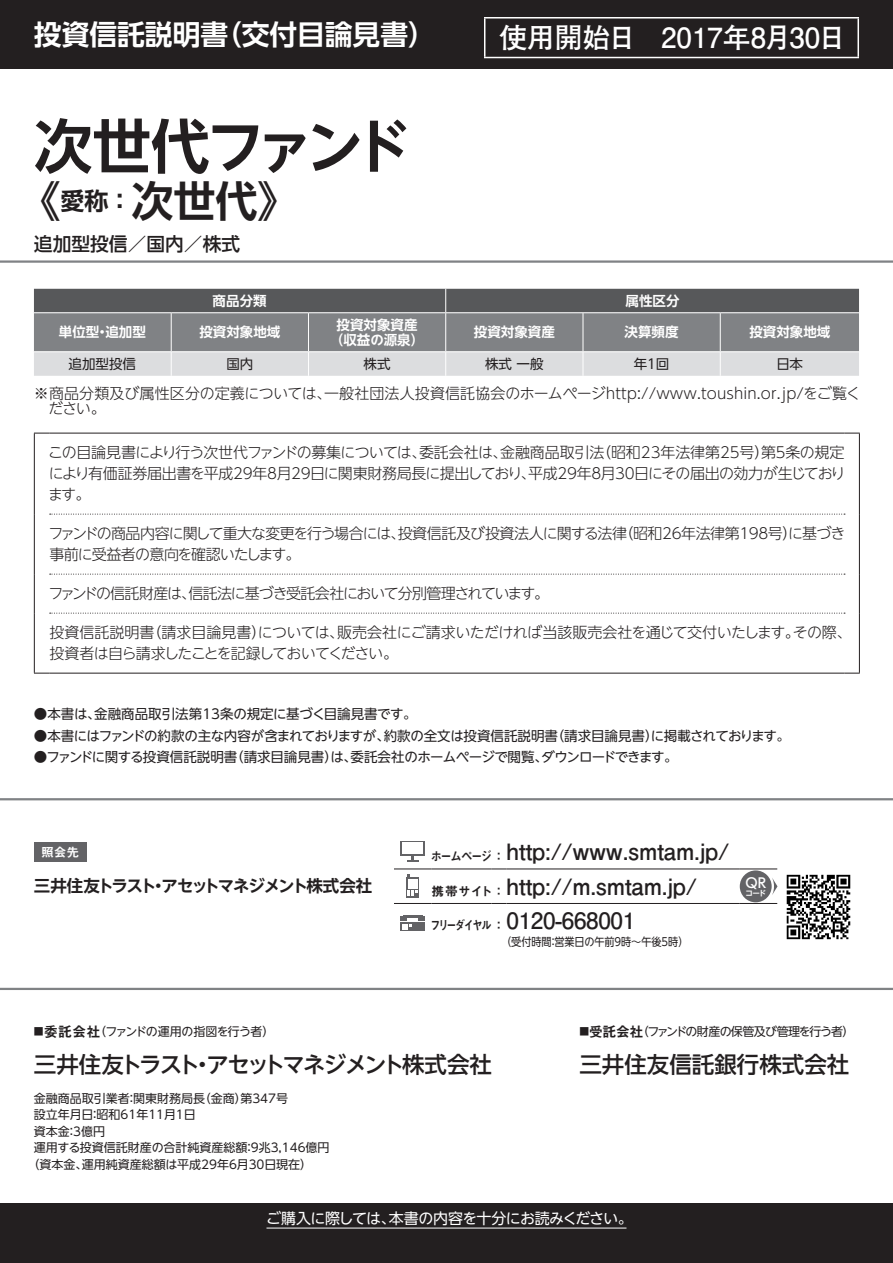
<style>
.page{position:relative;width:893px;height:1263px;background:#fff}
.page>*{position:absolute;margin:0;border:0;box-sizing:border-box;transform-origin:0 0}
.t1{font:700 58.5px "UD Shin Go NT Pro De";letter-spacing:-.105em;color:#231f20}
.t2{font:700 42px "UD Shin Go NT Pro De";color:#231f20}
.t3{font:700 27.75px "Futo Go B101 Pr 5";color:#fff}
.t4{font:700 27.75px "UD Shin Go NT Pro De";color:#fff}
.t5{font:700 22.5px/34.5px "Futo Go B101 Pr 5";letter-spacing:-.015em;color:#231f20}
.t6{font:500 22.5px "UD Shin Go NT Pro";letter-spacing:-.08em;color:#231f20}
.t7{font:500 22.5px "UD Shin Go NT Pro";color:#231f20}
.t8{font:500 18.75px "UD Shin Go NT Pro";color:#231f20}
.t9{font:700 16.5px "UD Shin Go NT Pro De";letter-spacing:-.075em;color:#231f20}
.t10{font:300 15px/21px "UD Shin Go NT Pro";letter-spacing:-.04em;color:#231f20}
.t11{font:300 15px/15px "UD Shin Go NT Pro";letter-spacing:.01em;color:#231f20}
.t12{font:300 15px "UD Shin Go NT Pro";letter-spacing:-.08em;color:#231f20}
.t13{font:15px "UD Shin Go NT Pro";letter-spacing:-.035em;color:#fff}
.t14{font:13.5px "UD Shin Go NT Pro";letter-spacing:-.015em;color:#231f20}
.t15{font:13.5px "UD Shin Go NT Pro";letter-spacing:-.035em;color:#231f20}
.t16{font:700 13.5px/15px "UD Shin Go NT Pro De";color:#fff;text-align:center}
.t17{font:500 13.5px "UD Shin Go NT Pro";color:#fff}
.t18{font:12.75px "Midashi Go Pr 5 MB31";color:#fff}
.t19{font:12px "UD Shin Go NT Pro";color:#231f20}
.t20{font:12px "UD Shin Go NT Pro";letter-spacing:-.065em;color:#231f20}
.t21{font:12px "UD Shin Go NT Pro";letter-spacing:-.06em;color:#231f20}
.t22{font:11.25px "UD Shin Go NT Pro";color:#231f20;scale:.9 1}
.t23{font:700 7.5px "UD Shin Go NT Pro De";color:#fff}
.s1{font-family:"Midashi Go Pr 5 MB31";font-weight:400;font-size:12.75px}
.s2{font-size:9.75px}
.s3{font-family:"Midashi Go Pr 5 MB31";font-size:14.25px}
</style>
<div class="page">
<div style="left:0;top:0;width:893px;height:69px;background:#231f20"></div>
<div style="left:0;top:1204px;width:893px;height:59px;background:#231f20"></div>
<hr style="left:0;top:260px;width:893px;height:3px;background:#808285">
<hr style="left:0;top:798px;width:893px;height:2px;background:#808285">
<svg style="left:50px;top:514px;width:795px;height:1px"></svg>
<svg style="left:50px;top:574px;width:795px;height:1px"></svg>
<svg style="left:50px;top:613px;width:795px;height:1px"></svg>
<svg style="left:35px;top:433px;width:14px;height:1px"></svg>
<hr style="left:34px;top:433px;width:1px;height:81px;background:#231f20">
<hr style="left:49px;top:433px;width:795px;height:1px;background:#231f20">
<svg style="left:844px;top:433px;width:15px;height:1px"></svg>
<hr style="left:859px;top:433px;width:1px;height:81px;background:#231f20">
<hr style="left:34px;top:514px;width:1px;height:60px;background:#231f20">
<hr style="left:859px;top:514px;width:1px;height:60px;background:#231f20">
<hr style="left:34px;top:574px;width:1px;height:39px;background:#231f20">
<hr style="left:859px;top:574px;width:1px;height:39px;background:#231f20">
<hr style="left:34px;top:613px;width:1px;height:60px;background:#231f20">
<hr style="left:859px;top:613px;width:1px;height:60px;background:#231f20">
<svg style="left:34px;top:673px;width:15px;height:1px"></svg>
<hr style="left:49px;top:673px;width:795px;height:1px;background:#231f20">
<svg style="left:844px;top:673px;width:16px;height:1px"></svg>
<svg style="left:34px;top:289px;width:825px;height:87px;background:#919395"></svg>
<hr style="left:266px;top:1228px;width:360px;height:1px;background:#fff">
<hr style="left:394px;top:868px;width:37px;height:1px;background:#231f20">
<hr style="left:431px;top:868px;width:60px;height:1px;background:#231f20">
<svg style="left:491px;top:868px;width:15px;height:1px"></svg>
<hr style="left:506px;top:868px;width:234px;height:1px;background:#231f20">
<hr style="left:740px;top:868px;width:37px;height:1px;background:#231f20">
<hr style="left:394px;top:903px;width:37px;height:1px;background:#231f20">
<hr style="left:431px;top:903px;width:60px;height:1px;background:#231f20">
<svg style="left:491px;top:903px;width:15px;height:1px"></svg>
<hr style="left:506px;top:903px;width:234px;height:1px;background:#231f20">
<hr style="left:740px;top:903px;width:37px;height:1px;background:#231f20">
<div style="left:34px;top:842px;width:52px;height:19px;background:#636366"></div>
<div style="left:401px;top:841px;width:24px;height:15px;background:#636366"></div>
<svg style="left:407px;top:856px;width:11px;height:5px"></svg>
<div style="left:402px;top:842px;width:21px;height:12px;background:#fff"></div>
<svg style="left:406px;top:877px;width:13px;height:21px"></svg>
<div style="left:408px;top:879px;width:10px;height:9px;background:#fff"></div>
<svg style="left:408px;top:890px;width:10px;height:6px"></svg>
<div style="left:401px;top:922px;width:24px;height:9px;background:#636366"></div>
<hr style="left:403px;top:915px;width:19px;height:3px;background:#636366">
<svg style="left:418px;top:915px;width:7px;height:5px"></svg>
<svg style="left:401px;top:916px;width:10px;height:14px"></svg>
<div style="left:740px;top:870px;width:32px;height:32px;background:#636366;border-radius:50%"></div>
<svg style="left:772px;top:878px;width:5px;height:17px"></svg>
<img style="left:786px;top:874px;width:65px;height:66px">
<hr style="left:0;top:988px;width:893px;height:2px;background:#808285">
<hr style="left:484px;top:17px;width:375px;height:2px;background:#fff">
<hr style="left:484px;top:19px;width:1px;height:38px;background:#fff">
<hr style="left:857px;top:19px;width:2px;height:38px;background:#fff">
<hr style="left:484px;top:57px;width:375px;height:1px;background:#fff">
<h3 class="t4" style="left:34px;top:12px;width:403px">投資信託説明書（交付目論見書）</h3>
<h3 class="t3" style="left:500px;top:15px;width:348px">使用開始日　2017年8月30日</h3>
<h1 class="t1" style="left:34px;top:99px;width:379px">次世代ファンド</h1>
<h2 class="t2" style="left:19px;top:167px;width:282px">《<sup>愛称</sup> <sup>：</sup>次世代》</h2>
<p class="t8" style="left:34px;top:229px;width:208px">追加型投信／国内／株式</p>
<p class="t16" style="left:213px;top:293px;width:55px">商品分類</p>
<p class="t16" style="left:626px;top:293px;width:55px">属性区分</p>
<p class="t16" style="left:59px;top:324px;width:88px">単位型・追加型</p>
<p class="t16" style="left:199px;top:324px;width:82px">投資対象地域</p>
<p class="t16" style="left:330px;top:317px;width:96px">投資対象資産（収益の源泉）</p>
<p class="t16" style="left:474px;top:324px;width:82px">投資対象資産</p>
<p class="t16" style="left:625px;top:324px;width:55px">決算頻度</p>
<p class="t16" style="left:749px;top:324px;width:82px">投資対象地域</p>
<p class="t14" style="left:69px;top:353px;width:69px">追加型投信</p>
<p class="t14" style="left:226px;top:353px;width:28px">国内</p>
<p class="t14" style="left:364px;top:353px;width:29px">株式</p>
<p class="t14" style="left:485px;top:353px;width:60px">株式 一般</p>
<p class="t14" style="left:634px;top:353px;width:37px">年１回</p>
<p class="t14" style="left:776px;top:353px;width:28px">日本</p>
<p class="t11" style="left:49px;top:385px;width:814px;text-indent:-15px">※商品分類及び属性区分の定義については、一般社団法人投資信託協会のホームページｈｔｔｐ://www.toushin.or.jp/をご覧ください。</p>
<p class="t10" style="left:48px;top:442px;width:799px;text-align:justify">この目論見書により行う次世代ファンドの募集については、委託会社は、金融商品取引法（昭和23年法律第25号）第５条の規定により有価証券届出書を平成29年8月29日に関東財務局長に提出しており、平成29年8月30日にその届出の効力が生じております。</p>
<p class="t10" style="left:48px;top:523px;width:798px">ファンドの商品内容に関して重大な変更を行う場合には、投資信託及び投資法人に関する法律（昭和26年法律第198号）に基づき事前に受益者の意向を確認いたします。</p>
<p class="t12" style="left:48px;top:581px;width:502px">ファンドの信託財産は、信託法に基づき受託会社において分別管理されています。</p>
<p class="t10" style="left:49px;top:622px;width:804px">投資信託説明書（請求目論見書）については、販売会社にご請求いただければ当該販売会社を通じて交付いたします。その際、投資者は自ら請求したことを記録しておいてください。</p>
<p class="t14" style="left:34px;top:703px;width:384px">●本書は、金融商品取引法第13条の規定に基づく目論見書です。</p>
<p class="t14" style="left:34px;top:725px;width:757px">●本書にはファンドの約款の主な内容が含まれておりますが、約款の全文は投資信託説明書（請求目論見書）に掲載されております。</p>
<p class="t15" style="left:34px;top:746px;width:645px">●ファンドに関する投資信託説明書（請求目論見書）は、委託会社のホームページで閲覧、ダウンロードできます。</p>
<p class="t18" style="left:41px;top:841px;width:40px">照会先</p>
<h3 class="t5" style="left:431px;top:833px;width:300px"><span class="s1">ホームページ：</span>http://www.smtam.jp/</h3>
<p class="t9" style="left:34px;top:873px;width:340px">三井住友トラスト・アセットマネジメント株式会社</p>
<h3 class="t5" style="left:431px;top:867px;width:268px"><span class="s1">携帯サイト：</span>http://m.smtam.jp/<span class="s1">フリーダイヤル ：</span>0120-668001</h3>
<p class="t22" style="left:501px;top:933px;width:210px">（受付時間：営業日の午前9時～午後5時）</p>
<p class="t17" style="left:745px;top:872px;width:22px">QR</p>
<p class="t23" style="left:745px;top:887px;width:22px">コード</p>
<p class="t21" style="left:34px;top:1021px;width:242px"><span class="s2">■</span><span class="s3">委託会社</span>（ファンドの運用の指図を行う者）</p>
<h3 class="t6" style="left:34px;top:1046px;width:460px">三井住友トラスト・アセットマネジメント株式会社</h3>
<p class="t19" style="left:34px;top:1089px;width:256px">金融商品取引業者：関東財務局長（金商）第347号</p>
<p class="t19" style="left:34px;top:1105px;width:163px">設立年月日：昭和61年11月1日</p>
<p class="t19" style="left:34px;top:1122px;width:73px">資本金：3億円</p>
<p class="t19" style="left:34px;top:1138px;width:297px">運用する投資信託財産の合計純資産総額：9兆3,146億円</p>
<p class="t19" style="left:28px;top:1155px;width:286px">（資本金、運用純資産総額は平成29年6月30日現在）</p>
<p class="t20" style="left:579px;top:1021px;width:277px"><span class="s2">■</span><span class="s3">受託会社</span>（ファンドの財産の保管及び管理を行う者）</p>
<h3 class="t7" style="left:579px;top:1046px;width:271px">三井住友信託銀行株式会社</h3>
<p class="t13" style="left:266px;top:1206px;width:368px">ご購入に際しては、本書の内容を十分にお読みください。</p>
</div>
